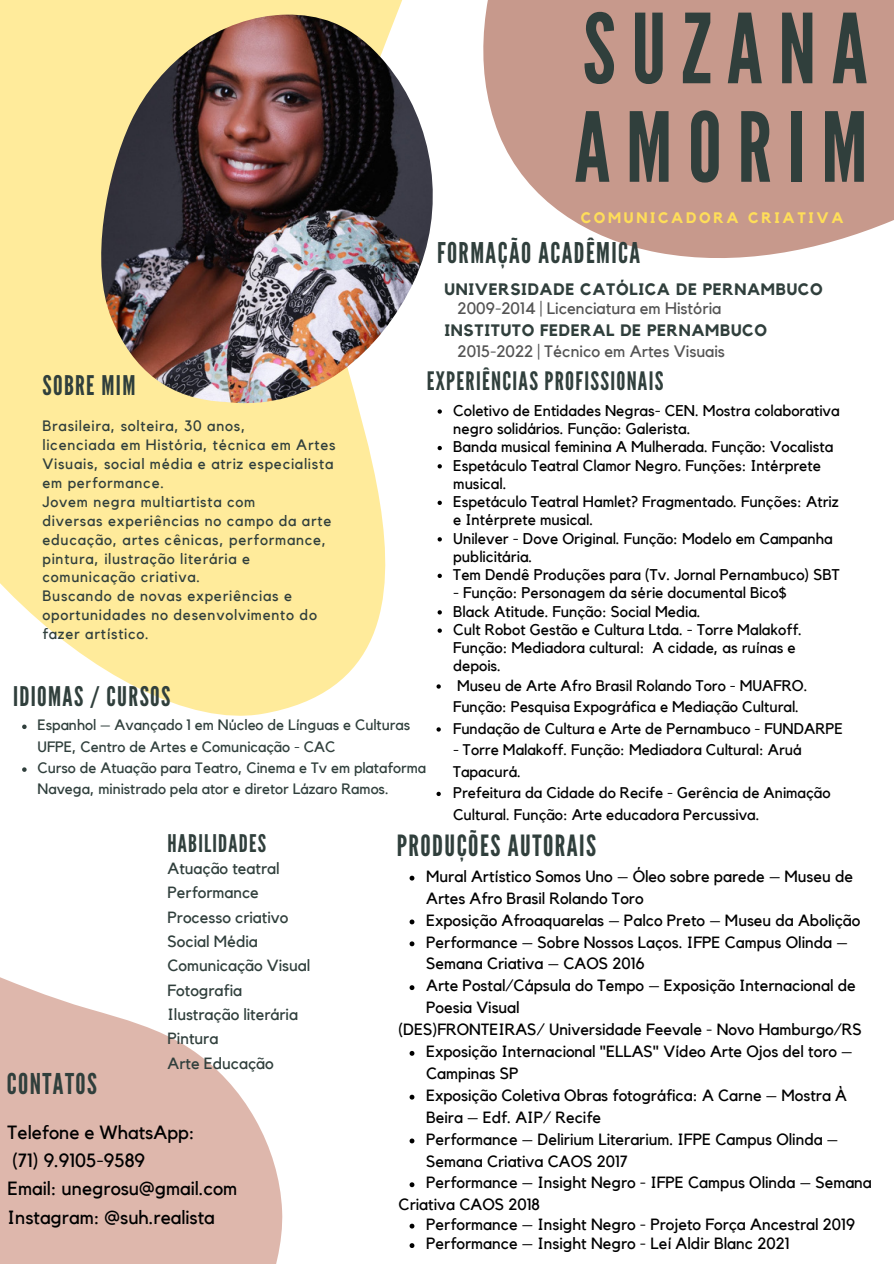
<style>
.page{position:relative;width:894px;height:1264px;background:#fff}
.page>*{position:absolute;margin:0;border:0;box-sizing:border-box;transform-origin:0 0}
.t1{font:96.15px/98.6px "League Gothic";letter-spacing:.16em;color:#303f3c}
.t2{font:29.25px "League Gothic";letter-spacing:.05em;color:#303f3c}
.t3{font:28.65px "League Gothic";letter-spacing:.05em;color:#303f3c}
.t4{font:28.5px "League Gothic";letter-spacing:.05em;color:#303f3c}
.t5{font:27px "League Gothic";letter-spacing:.05em;color:#303f3c}
.t6{font:25.35px "League Gothic";letter-spacing:.05em;color:#303f3c}
.t7{font:24.3px "League Gothic";letter-spacing:.05em;color:#303f3c}
.t8{font:19.05px/28.2px "Kollektif";color:#000}
.t9{font:16.5px "Kollektif";color:#545454}
.t10{font:700 16.5px "Kollektif";letter-spacing:.04em;color:#303f3c}
.t11{font:16.2px/21.9px "Kollektif";color:#000}
.t12{font:16.2px/24.3px "Kollektif";color:#303f3c}
.t13{font:15.45px/18.3px "Kollektif";color:#000}
.t14{font:700 15.15px "Kollektif";letter-spacing:.175em;color:#ffde59}
.t15{font:15px/18.9px "Kollektif";letter-spacing:.05em;color:#303f3c}
.t16{font:15px/21.5px "Kollektif";color:#303f3c}
</style>
<div class="page">
<svg style="left:0;top:977px;width:283px;height:286px;fill:#deb7ac"></svg>
<svg style="left:0;top:0;width:442px;height:797px;fill:#ffeb9b"></svg>
<svg style="left:483px;top:0;width:410px;height:258px;background:#cda498"></svg>
<svg style="left:437px;top:409px;width:5px;height:4px"></svg>
<svg style="left:437px;top:446px;width:5px;height:4px"></svg>
<svg style="left:437px;top:464px;width:5px;height:4px"></svg>
<svg style="left:437px;top:500px;width:5px;height:5px"></svg>
<svg style="left:437px;top:537px;width:5px;height:4px"></svg>
<svg style="left:437px;top:573px;width:5px;height:5px"></svg>
<svg style="left:437px;top:610px;width:5px;height:4px"></svg>
<svg style="left:437px;top:628px;width:5px;height:4px"></svg>
<svg style="left:436px;top:684px;width:4px;height:4px"></svg>
<svg style="left:436px;top:727px;width:4px;height:4px"></svg>
<svg style="left:436px;top:791px;width:4px;height:5px"></svg>
<img style="left:101px;top:14px;width:332px;height:398px">
<svg style="left:22px;top:724px;width:5px;height:5px"></svg>
<svg style="left:22px;top:767px;width:5px;height:4px"></svg>
<svg style="left:409px;top:875px;width:5px;height:5px"></svg>
<svg style="left:409px;top:919px;width:5px;height:5px"></svg>
<svg style="left:409px;top:941px;width:5px;height:5px"></svg>
<svg style="left:409px;top:985px;width:5px;height:5px"></svg>
<svg style="left:409px;top:1051px;width:5px;height:4px"></svg>
<svg style="left:409px;top:1094px;width:5px;height:5px"></svg>
<svg style="left:409px;top:1138px;width:5px;height:5px"></svg>
<svg style="left:409px;top:1182px;width:5px;height:5px"></svg>
<svg style="left:409px;top:1223px;width:5px;height:5px"></svg>
<svg style="left:409px;top:1243px;width:5px;height:4px"></svg>
<h1 class="t1" style="left:574px;top:2px;width:295px">SUZANA<br>AMORIM</h1>
<p class="t14" style="left:580px;top:211px;width:264px">COMUNICADORA CRIATIVA</p>
<h3 class="t4" style="left:437px;top:236px;width:204px">FORMAÇÃO ACADÊMICA</h3>
<p class="t10" style="left:444px;top:282px;width:379px">UNIVERSIDADE CATÓLICA DE PERNAMBUCO</p>
<p class="t9" style="left:457px;top:301px;width:265px">2009-2014 | Licenciatura em História</p>
<p class="t9" style="left:457px;top:343px;width:269px">2015-2022 | Técnico em Artes Visuais</p>
<p class="t10" style="left:444px;top:322px;width:324px">INSTITUTO FEDERAL DE PERNAMBUCO</p>
<h3 class="t6" style="left:426px;top:366px;width:238px">EXPERIÊNCIAS PROFISSIONAIS</h3>
<p class="t13" style="left:453px;top:402px;width:388px">Coletivo de Entidades Negras- CEN. Mostra colaborativa negro solidários. Função: Galerista.<br>Banda musical feminina A Mulherada. Função: Vocalista Espetáculo Teatral Clamor Negro. Funções: Intérprete musical.<br>Espetáculo Teatral Hamlet? Fragmentado. Funções: Atriz e Intérprete musical.<br>Unilever - Dove Original. Função: Modelo em Campanha publicitária.<br>Tem Dendê Produções para (Tv. Jornal Pernambuco) SBT</p>
<p class="t13" style="left:453px;top:584px;width:355px">- Função: Personagem da série documental Bico$ Black Atitude. Função: Social Media.<br>Cult Robot Gestão e Cultura Ltda. - Torre Malakoff.<br>Função: Mediadora cultural: A cidade, as ruínas e depois.<br>Museu de Arte Afro Brasil Rolando Toro - MUAFRO.</p>
<p class="t13" style="left:453px;top:696px;width:391px;line-height:21.5px">Função: Pesquisa Expográfica e Mediação Cultural.<br>Fundação de Cultura e Arte de Pernambuco - FUNDARPE</p>
<p class="t13" style="left:453px;top:739px;width:379px;line-height:21.5px">- Torre Malakoff. Função: Mediadora Cultural: Aruá Tapacurá.<br>Prefeitura da Cidade do Recife - Gerência de Animação Cultural. Função: Arte educadora Percussiva.</p>
<h3 class="t5" style="left:42px;top:370px;width:94px">SOBRE MIM</h3>
<p class="t15" style="left:42px;top:417px;width:294px">Brasileira, solteira, 30 anos,<br>licenciada em História, técnica em Artes<br>Visuais, social média e atriz especialista em performance.<br>Jovem negra multiartista com<br>diversas experiências no campo da arte educação, artes cênicas, performance, pintura, ilustração literária e comunicação criativa.<br>Buscando de novas experiências e oportunidades no desenvolvimento do fazer artístico.</p>
<h3 class="t5" style="left:13px;top:680px;width:159px">IDIOMAS / CURSOS</h3>
<p class="t16" style="left:37px;top:714px;width:390px">Espanhol – Avançado 1 em Núcleo de Línguas e Culturas UFPE, Centro de Artes e Comunicação - CAC<br>Curso de Atuação para Teatro, Cinema e Tv em plataforma Navega, ministrado pela ator e diretor Lázaro Ramos.</p>
<h2 class="t2" style="left:396px;top:829px;width:201px">PRODUÇÕES AUTORAIS</h2>
<p class="t11" style="left:426px;top:865px;width:435px">Mural Artístico Somos Uno – Óleo sobre parede – Museu de Artes Afro Brasil Rolando Toro<br>Exposição Afroaquarelas – Palco Preto – Museu da Abolição Performance – Sobre Nossos Laços. IFPE Campus Olinda – Semana Criativa – CAOS 2016<br>Arte Postal/Cápsula do Tempo – Exposição Internacional de Poesia Visual</p>
<p class="t11" style="left:426px;top:1041px;width:447px">Exposição Internacional "ELLAS" Vídeo Arte Ojos del toro – Campinas SP<br>Exposição Coletiva Obras fotográfica: A Carne – Mostra À Beira – Edf. AIP/ Recife<br>Performance – Delirium Literarium. IFPE Campus Olinda – Semana Criativa CAOS 2017<br>Performance – Insight Negro - IFPE Campus Olinda – Semana</p>
<p class="t11" style="left:426px;top:1214px;width:430px;line-height:19.5px">Performance – Insight Negro - Projeto Força Ancestral 2019<br>Performance – Insight Negro - Leí Aldir Blanc 2021</p>
<h3 class="t7" style="left:167px;top:829px;width:100px">HABILIDADES</h3>
<p class="t12" style="left:167px;top:857px;width:144px">Atuação teatral<br>Performance<br>Processo criativo<br>Social Média<br>Comunicação Visual<br>Fotografia<br>Ilustração literária<br>Pintura<br>Arte Educação</p>
<p class="t11" style="left:398px;top:1019px;width:465px">(DES)FRONTEIRAS/ Universidade Feevale - Novo Hamburgo/RS</p>
<h3 class="t3" style="left:7px;top:1066px;width:92px">CONTATOS</h3>
<p class="t8" style="left:8px;top:1119px;width:231px">Telefone e WhatsApp:<br>(71) 9.9105-9589<br>Email: unegrosu@gmail.com<br>Instagram: @suh.realista</p>
<p class="t11" style="left:398px;top:1194px;width:143px">Criativa CAOS 2018</p>
</div>
